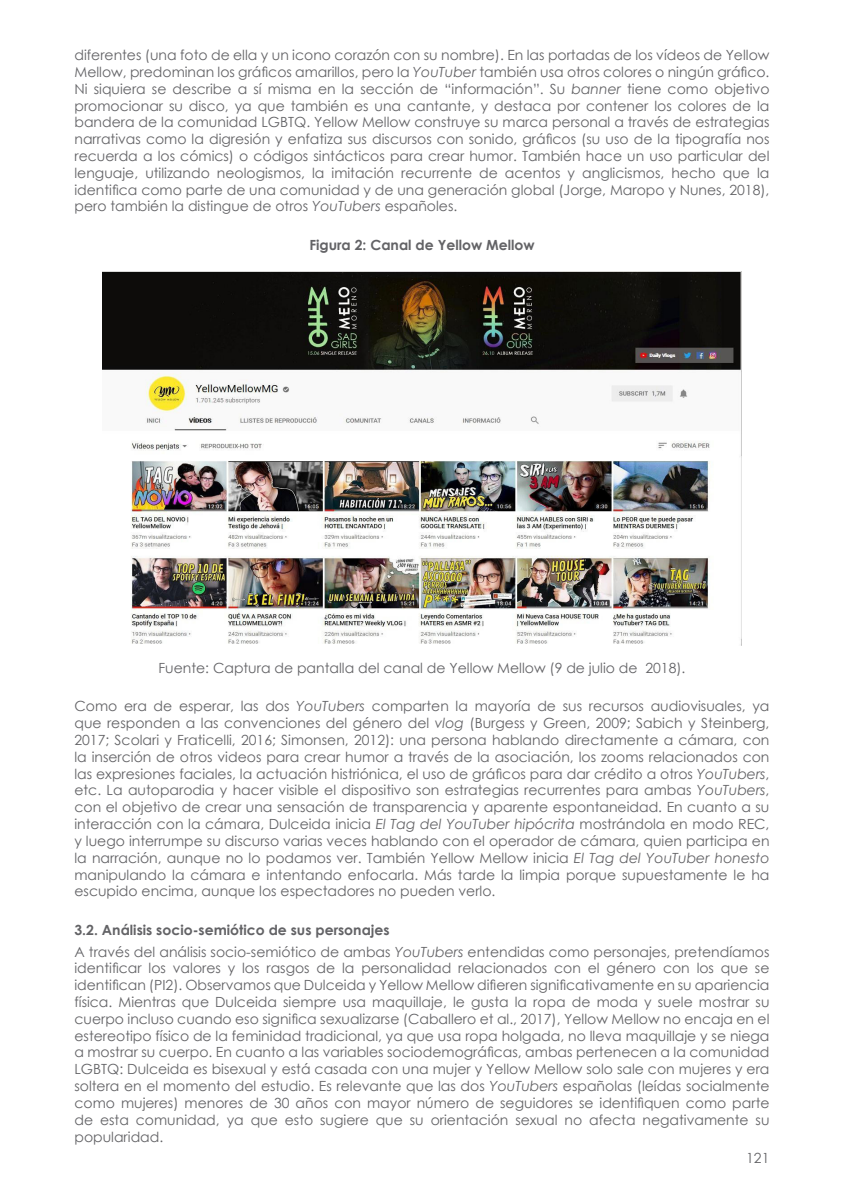
<style>
.page{position:relative;width:844px;height:1191px;background:#fff}
.page>*{position:absolute;margin:0;border:0;box-sizing:border-box;transform-origin:0 0}
.Cuerpo_Artículo{font:14px/16.8px "Century Gothic";color:#636366;text-align:justify}
.Pie_de_foto{font:14px "Century Gothic";color:#636366}
.Sección_Artículo{font:700 14px "Century Gothic";color:#636366}
.Título_figuras{font:700 14px "Century Gothic";color:#636366}
.s1{font-style:italic}
</style>
<div class="page">
<img style="left:103px;top:271px;width:638px;height:373px">
<p class="Cuerpo_Artículo" style="left:74px;top:46px;width:696px">diferentes (una foto de ella y un icono corazón con su nombre). En las portadas de los vídeos de Yellow Mellow, predominan los gráficos amarillos, pero la <span class="s1">YouTuber</span> también usa otros colores o ningún gráfico.<br>Ni siquiera se describe a sí misma en la sección de “información”. Su <span class="s1">banner</span> tiene como objetivo promocionar su disco, ya que también es una cantante, y destaca por contener los colores de la bandera de la comunidad LGBTQ. Yellow Mellow construye su marca personal a través de estrategias narrativas como la digresión y enfatiza sus discursos con sonido, gráficos (su uso de la tipografía nos recuerda a los cómics) o códigos sintácticos para crear humor. También hace un uso particular del lenguaje, utilizando neologismos, la imitación recurrente de acentos y anglicismos, hecho que la identifica como parte de una comunidad y de una generación global (Jorge, Maropo y Nunes, 2018), pero también la distingue de otros <span class="s1">YouTubers</span> españoles.</p>
<p class="Título_figuras" style="left:309px;top:234px;width:227px">Figura 2: Canal de Yellow Mellow</p>
<p class="Pie_de_foto" style="left:158px;top:658px;width:528px">Fuente: Captura de pantalla del canal de Yellow Mellow (9 de julio de 2018).</p>
<p class="Cuerpo_Artículo" style="left:74px;top:698px;width:696px">Como era de esperar, las dos <span class="s1">YouTubers</span> comparten la mayoría de sus recursos audiovisuales, ya que responden a las convenciones del género del <span class="s1">vlog</span> (Burgess y Green, 2009; Sabich y Steinberg, 2017; Scolari y Fraticelli, 2016; Simonsen, 2012): una persona hablando directamente a cámara, con la inserción de otros videos para crear humor a través de la asociación, los zooms relacionados con las expresiones faciales, la actuación histriónica, el uso de gráficos para dar crédito a otros <span class="s1">YouTubers</span>, etc. La autoparodia y hacer visible el dispositivo son estrategias recurrentes para ambas <span class="s1">YouTubers</span>, con el objetivo de crear una sensación de transparencia y aparente espontaneidad. En cuanto a su interacción con la cámara, Dulceida inicia <span class="s1">El Tag del YouTuber hipócrita</span> mostrándola en modo REC, y luego interrumpe su discurso varias veces hablando con el operador de cámara, quien participa en la narración, aunque no lo podamos ver. También Yellow Mellow inicia <span class="s1">El Tag del YouTuber honesto </span>manipulando la cámara e intentando enfocarla. Más tarde la limpia porque supuestamente le ha escupido encima, aunque los espectadores no pueden verlo.</p>
<p class="Sección_Artículo" style="left:74px;top:919px;width:316px">3.2. Análisis socio-semiótico de sus personajes</p>
<p class="Cuerpo_Artículo" style="left:74px;top:943px;width:696px">A través del análisis socio-semiótico de ambas <span class="s1">YouTubers</span> entendidas como personajes, pretendíamos identificar los valores y los rasgos de la personalidad relacionados con el género con los que se identifican (PI2). Observamos que Dulceida y Yellow Mellow difieren significativamente en su apariencia física. Mientras que Dulceida siempre usa maquillaje, le gusta la ropa de moda y suele mostrar su cuerpo incluso cuando eso significa sexualizarse (Caballero et al., 2017), Yellow Mellow no encaja en el estereotipo físico de la feminidad tradicional, ya que usa ropa holgada, no lleva maquillaje y se niega a mostrar su cuerpo. En cuanto a las variables sociodemográficas, ambas pertenecen a la comunidad LGBTQ: Dulceida es bisexual y está casada con una mujer y Yellow Mellow solo sale con mujeres y era soltera en el momento del estudio. Es relevante que las dos <span class="s1">YouTubers</span> españolas (leídas socialmente como mujeres) menores de 30 años con mayor número de seguidores se identifiquen como parte de esta comunidad, ya que esto sugiere que su orientación sexual no afecta negativamente su popularidad.</p>
<p class="Cuerpo_Artículo" style="left:746px;top:1149px;width:25px">121</p>
</div>
